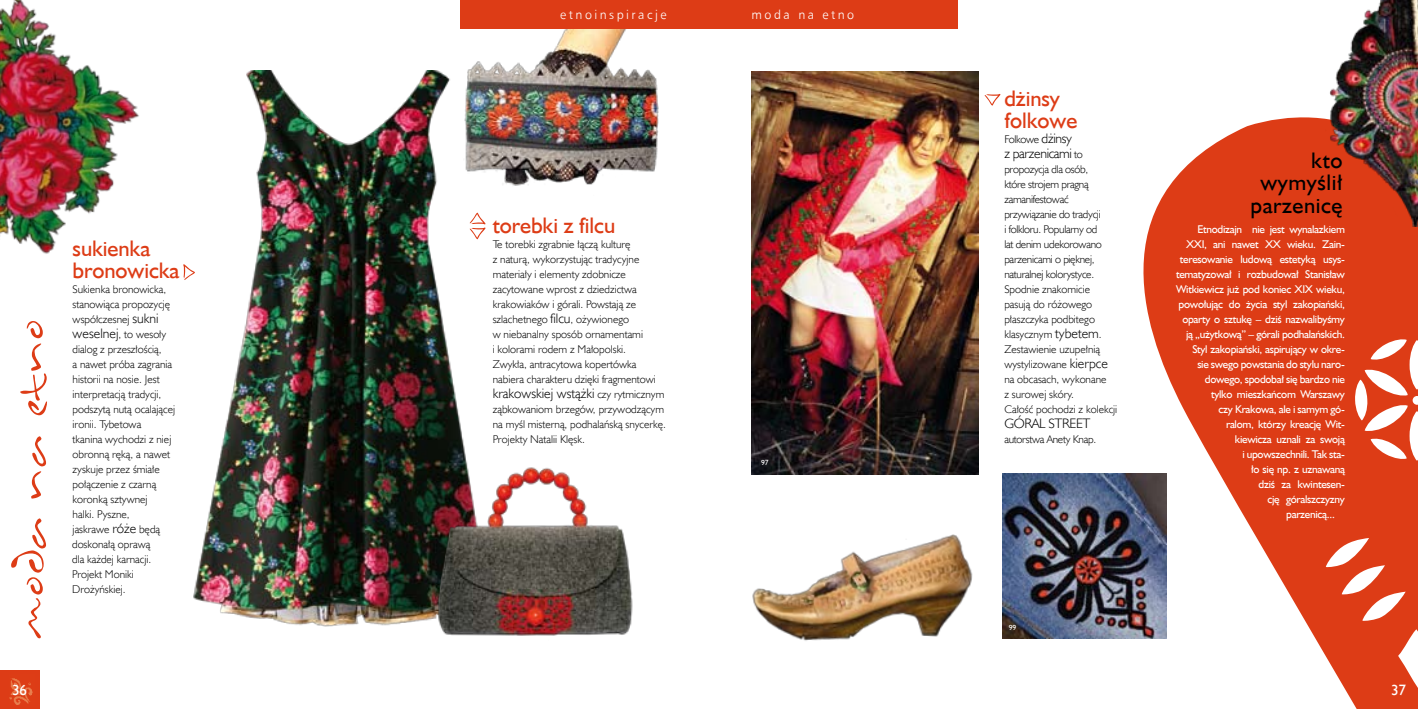
<style>
.page{position:relative;width:1418px;height:709px;background:#fff}
.page>*{position:absolute;margin:0;border:0;box-sizing:border-box;transform-origin:0 0}
.t1{font:52.5px "Inkburrow";letter-spacing:-.005em;color:#dd3c16}
.t2{font:22.5px/22.5px "Humanst 521 EU Normal";letter-spacing:-.005em;color:#dd3c16}
.t3{font:22.5px/22.5px "Humanst 521 EU Normal";letter-spacing:.025em;color:#000;text-align:right}
.t4{font:15px "Humanst 521 EU Normal";color:#fff}
.t5{font:13.75px "Humanst 521 Lt EU Normal";color:#000}
.t6{font:13.75px "Humanst 521 Lt EU Normal";letter-spacing:-.025em;color:#000}
.t7{font:12.5px "Humnst 777 Lt EU Normal";letter-spacing:.2em;color:#fff}
.t8{font:11.25px/15px "Humanst 521 Lt EU Normal";color:#000}
.t9{font:11.25px "Humanst 521 EU Normal";letter-spacing:-.025em;color:#fff}
.t10{font:11.25px "Humanst 521 Lt EU Normal";letter-spacing:-.025em;color:#000}
.t11{font:7.5px "Humanst 521 EU Normal";color:#fff}
.s1{font-size:13.75px}
.s2{font-size:11.25px}
</style>
<div class="page">
<svg style="left:1102px;top:117px;width:315px;height:592px;fill:#dd3c16"></svg>
<img style="left:1316px;top:0;width:101px;height:226px">
<img style="left:1002px;top:474px;width:164px;height:164px">
<img style="left:0;top:0;width:139px;height:254px">
<img style="left:751px;top:72px;width:227px;height:402px">
<img style="left:193px;top:71px;width:293px;height:556px">
<div style="left:0;top:670px;width:39px;height:39px;background:#dd3c16"></div>
<img style="left:9px;top:678px;width:24px;height:26px">
<img style="left:432px;top:465px;width:201px;height:171px">
<img style="left:446px;top:26px;width:240px;height:174px">
<img style="left:752px;top:534px;width:221px;height:107px">
<svg style="left:1354px;top:338px;width:63px;height:123px"></svg>
<svg style="left:1397px;top:629px;width:20px;height:62px"></svg>
<svg style="left:1325px;top:538px;width:80px;height:83px"></svg>
<svg style="left:469px;top:212px;width:16px;height:27px"></svg>
<svg style="left:183px;top:264px;width:12px;height:16px"></svg>
<svg style="left:984px;top:94px;width:16px;height:12px"></svg>
<div style="left:461px;top:0;width:248px;height:28px;background:#dd3c16"></div>
<div style="left:709px;top:0;width:248px;height:28px;background:#dd3c16"></div>
<h1 class="t1" style="left:0;top:638px;width:323px;rotate:-90deg">moda na etno</h1>
<h2 class="t2" style="left:73px;top:237px;width:108px">sukienka bronowicka</h2>
<p class="t8" style="left:72px;top:281px;width:104px">Sukienka bronowicka, stanowiąca propozycję współczesnej <span class="s1">sukni weselnej</span>, to wesoły dialog z przeszłością,<br>a nawet próba zagrania historii na nosie. Jest interpretacją tradycji, podszytą nutą ocalającej ironii. Tybetowa<br>tkanina wychodzi z niej obronną ręką, a nawet zyskuje przez śmiałe połączenie z czarną koronką sztywnej<br>halki. Pyszne,<br>jaskrawe <span class="s1">róże</span> będą doskonałą oprawą<br>dla każdej karnacji.<br>Projekt Moniki<br>Drożyńskiej.</p>
<p class="t7" style="left:560px;top:7px;width:108px">etnoinspiracje</p>
<p class="t7" style="left:751px;top:7px;width:104px">moda na etno</p>
<h2 class="t2" style="left:493px;top:213px;width:124px">torebki z filcu</h2>
<p class="t8" style="left:493px;top:236px;width:165px">Te torebki zgrabnie łączą kulturę<br>z naturą, wykorzystując tradycyjne materiały i elementy zdobnicze zacytowane wprost z dziedzictwa krakowiaków i górali. Powstają ze szlachetnego <span class="s1">filcu</span>, ożywionego<br>w niebanalny sposób ornamentami<br>i kolorami rodem z Małopolski.<br>Zwykła, antracytowa kopertówka nabiera charakteru dzięki fragmentowi</p>
<p class="t5" style="left:493px;top:384px;width:173px">krakowskiej wstążki <span class="s2">czy rytmicznym</span></p>
<p class="t8" style="left:493px;top:401px;width:175px">ząbkowaniom brzegów, przywodzącym na myśl misterną, podhalańską snycerkę.<br>Projekty Natalii Klęsk.</p>
<p class="t11" style="left:761px;top:458px;width:9px">97</p>
<h2 class="t2" style="left:1004px;top:87px;width:74px">dżinsy folkowe</h2>
<p class="t10" style="left:1004px;top:132px;width:69px">Folkowe <span class="s1">dżinsy</span></p>
<p class="t6" style="left:1004px;top:145px;width:80px">z parzenicami <span class="s2">to</span></p>
<p class="t8" style="left:1004px;top:162px;width:114px">propozycja dla osób,<br>które strojem pragną zamanifestować przywiązanie do tradycji<br>i folkloru. Popularny od<br>lat denim udekorowano parzenicami o pięknej, naturalnej kolorystyce.<br>Spodnie znakomicie pasują do różowego płaszczyka podbitego klasycznym <span class="s1">tybetem</span>.<br>Zestawienie uzupełnią wystylizowane <span class="s1">kierpce </span>na obcasach, wykonane<br>z surowej skóry.<br>Całość pochodzi z kolekcji</p>
<p class="t6" style="left:1004px;top:415px;width:87px">GÓRAL STREET</p>
<p class="t10" style="left:1004px;top:432px;width:93px">autorstwa Anety Knap.</p>
<p class="t11" style="left:1008px;top:623px;width:9px">99</p>
<h2 class="t3" style="left:1250px;top:149px;width:94px">kto wymyślił parzenicę</h2>
<p class="t9" style="left:1197px;top:222px;width:149px">Etnodizajn nie jest wynalazkiem</p>
<p class="t9" style="left:1186px;top:237px;width:160px">XXI, ani nawet XX wieku. Zain-</p>
<p class="t9" style="left:1179px;top:252px;width:167px">teresowanie ludową estetyką usys-</p>
<p class="t9" style="left:1176px;top:267px;width:170px">tematyzował i rozbudował Stanisław</p>
<p class="t9" style="left:1176px;top:282px;width:170px">Witkiewicz już pod koniec XIX wieku,</p>
<p class="t9" style="left:1178px;top:297px;width:168px">powołując do życia styl zakopiański,</p>
<p class="t9" style="left:1182px;top:312px;width:164px">oparty o sztukę – dziś nazwalibyśmy</p>
<p class="t9" style="left:1186px;top:327px;width:160px">ją „użytkową” – górali podhalańskich.</p>
<p class="t9" style="left:1192px;top:342px;width:154px">Styl zakopiański, aspirujący w okre-</p>
<p class="t9" style="left:1197px;top:357px;width:149px">sie swego powstania do stylu naro-</p>
<p class="t9" style="left:1204px;top:372px;width:142px">dowego, spodobał się bardzo nie</p>
<p class="t9" style="left:1211px;top:387px;width:135px">tylko mieszkańcom Warszawy</p>
<p class="t9" style="left:1218px;top:402px;width:128px">czy Krakowa, ale i samym gó-</p>
<p class="t9" style="left:1226px;top:417px;width:120px">ralom, którzy kreację Wit-</p>
<p class="t9" style="left:1234px;top:432px;width:112px">kiewicza uznali za swoją</p>
<p class="t9" style="left:1242px;top:447px;width:104px">i upowszechnili. Tak sta-</p>
<p class="t9" style="left:1251px;top:462px;width:95px">ło się np. z uznawaną</p>
<p class="t9" style="left:1258px;top:477px;width:88px">dziś za kwintesen-</p>
<p class="t9" style="left:1267px;top:492px;width:79px">cję góralszczyzny</p>
<p class="t9" style="left:1286px;top:507px;width:50px">parzenicą...</p>
<h3 class="t4" style="left:12px;top:680px;width:16px">36</h3>
<h3 class="t4" style="left:1390px;top:680px;width:16px">37</h3>
</div>
